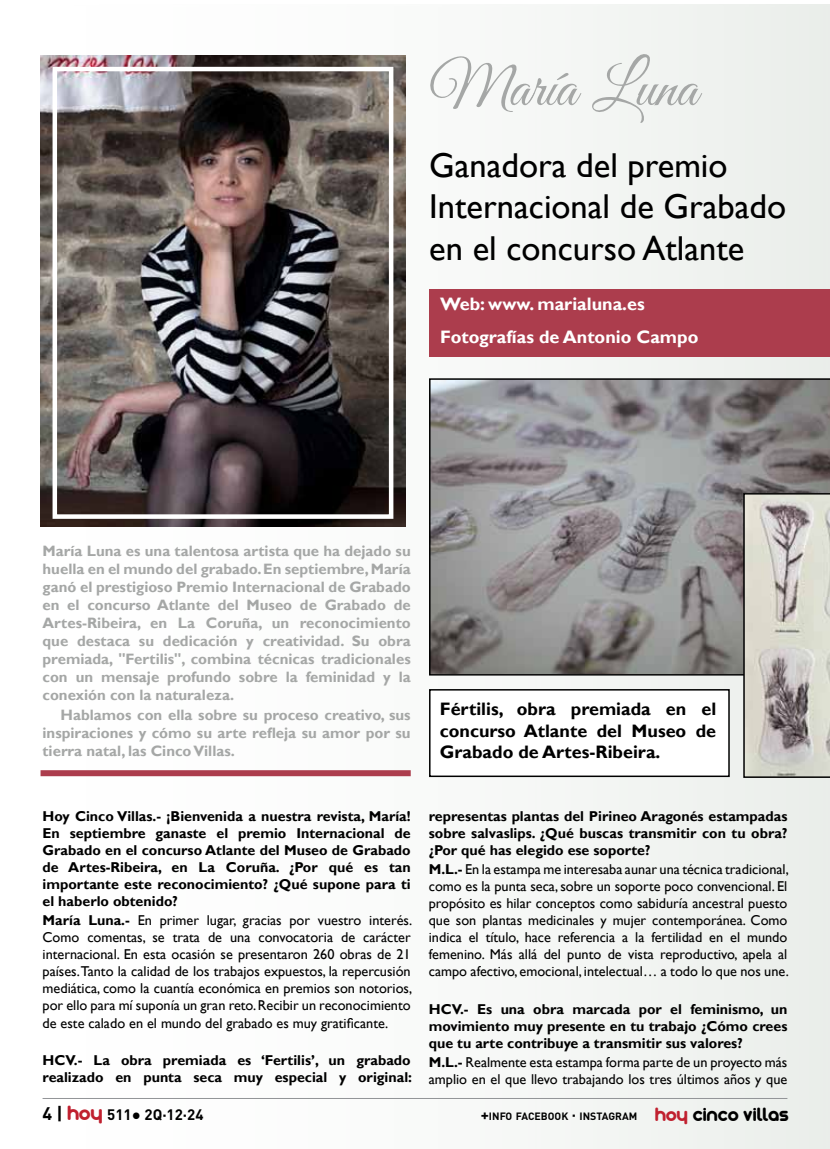
<style>
.page{position:relative;width:830px;height:1149px;background:#fff}
.page>*{position:absolute;margin:0;border:0;box-sizing:border-box;transform-origin:0 0}
.t1{font:60px "Great Vibes";color:#a5a7a6}
.t2{font:34.5px/41.4px "Gill Sans";color:#000}
.t3{font:700 18px/21.6px "Gill Sans";color:#000;text-align:justify}
.t4{font:700 18px/33.8px "Gill Sans";color:#fff}
.t5{font:700 15px/18px "Gill Sans";color:#a5a7a6;text-align:justify}
.t6{font:700 15px "DIN";color:#000}
.t7{font:14.25px/17.1px "Gill Sans";color:#000;text-align:justify}
.t8{font:700 14.25px/17.1px "Gill Sans";color:#000;text-align:justify}
.t9{font:700 10.5px "DIN";color:#000}
.s1{font-weight:700}
.s2{font-size:18px}
.s3{font-family:"z Arista";font-weight:400;font-size:22.5px;color:#c0202f}
.s4{font-family:"Times New Roman";font-weight:400}
.s5{font-size:15px}
.s6{font-family:"z Arista";font-weight:400;font-size:21px;color:#c0202f}
.s7{font-family:"z Arista";font-weight:400;font-size:21px}
</style>
<div class="page">
<div style="left:0;top:4px;width:829px;height:1144px;background:linear-gradient(to right,#fff,#ecefec)"></div>
<img style="left:40px;top:55px;width:365px;height:471px">
<div style="left:429px;top:289px;width:400px;height:67px;background:#ac3d4d"></div>
<svg style="left:429px;top:378px;width:400px;height:297px;background:#888687"></svg>
<div style="left:429px;top:689px;width:299px;height:87px;background:#fff"></div>
<div style="left:429px;top:688px;width:300px;height:88px;border:2px solid #000"></div>
<svg style="left:742px;top:493px;width:87px;height:284px;background:#c6c3bc"></svg>
<hr style="left:43px;top:1097px;width:744px;height:1px;background:#939598">
<div style="left:40px;top:770px;width:370px;height:6px;background:#ac3d4d"></div>
<div style="left:52px;top:67px;width:341px;height:451px;border:4px solid #fff"></div>
<h1 class="t1" style="left:429px;top:54px;width:270px">María Luna</h1>
<h2 class="t2" style="left:429px;top:145px;width:358px">Ganadora del premio<br>Internacional de Grabado en el concurso Atlante</h2>
<p class="t4" style="left:440px;top:287px;width:259px">Web: www. marialuna.es<br>Fotografías de Antonio Campo</p>
<p class="t5" style="left:43px;top:542px;width:369px">María Luna es una talentosa artista que ha dejado su huella en el mundo del grabado. En septiembre, María ganó el prestigioso Premio Internacional de Grabado en el concurso Atlante del Museo de Grabado de Artes-Ribeira, en La Coruña, un reconocimiento que destaca su dedicación y creatividad. Su obra premiada, "Fertilis", combina técnicas tradicionales con un mensaje profundo sobre la feminidad y la conexión con la naturaleza.</p>
<p class="t5" style="left:43px;top:706px;width:369px;text-indent:18px">Hablamos con ella sobre su proceso creativo, sus inspiraciones y cómo su arte refleja su amor por su tierra natal, las Cinco Villas.</p>
<p class="t3" style="left:439px;top:698px;width:278px">Fértilis, obra premiada en el concurso Atlante del Museo de Grabado de Artes-Ribeira.</p>
<p class="t8" style="left:43px;top:807px;width:369px">Hoy Cinco Villas.- ¡Bienvenida a nuestra revista, María!<br>En septiembre ganaste el premio Internacional de Grabado en el concurso Atlante del Museo de Grabado de Artes-Ribeira, en La Coruña. ¿Por qué es tan importante este reconocimiento? ¿Qué supone para ti el haberlo obtenido?</p>
<p class="t7" style="left:43px;top:911px;width:371px"><span class="s1">María Luna.-</span> En primer lugar, gracias por vuestro interés.<br>Como comentas, se trata de una convocatoria de carácter internacional. En esta ocasión se presentaron 260 obras de 21 países. Tanto la calidad de los trabajos expuestos, la repercusión mediática, como la cuantía económica en premios son notorios, por ello para mí suponía un gran reto. Recibir un reconocimiento de este calado en el mundo del grabado es muy gratificante.</p>
<p class="t8" style="left:43px;top:1051px;width:371px">HCV.- La obra premiada es ‘Fertilis’, un grabado realizado en punta seca muy especial y original:</p>
<p class="t8" style="left:428px;top:807px;width:360px">representas plantas del Pirineo Aragonés estampadas sobre salvaslips. ¿Qué buscas transmitir con tu obra? ¿Por qué has elegido ese soporte?</p>
<p class="t7" style="left:428px;top:860px;width:361px"><span class="s1">M.L.-</span> En la estampa me interesaba aunar una técnica tradicional, como es la punta seca, sobre un soporte poco convencional. El propósito es hilar conceptos como sabiduría ancestral puesto que son plantas medicinales y mujer contemporánea. Como indica el título, hace referencia a la fertilidad en el mundo femenino. Más allá del punto de vista reproductivo, apela al campo afectivo, emocional, intelectual… a todo lo que nos une.</p>
<p class="t8" style="left:428px;top:1000px;width:360px">HCV.- Es una obra marcada por el feminismo, un movimiento muy presente en tu trabajo ¿Cómo crees que tu arte contribuye a transmitir sus valores?</p>
<p class="t7" style="left:428px;top:1053px;width:360px"><span class="s1">M.L.-</span> Realmente esta estampa forma parte de un proyecto más amplio en el que llevo trabajando los tres últimos años y que</p>
<p class="t6" style="left:43px;top:1104px;width:162px"><span class="s2">4 |</span> <span class="s3">hoy</span> 511<span class="s4">●</span> 2Q·12·24</p>
<p class="t9" style="left:480px;top:1109px;width:309px"><span class="s5">+</span>INFO FACEBOOK <span class="s5">·</span> INSTAGRAM <span class="s6">hoy</span> <span class="s7">cinco villas</span></p>
</div>
